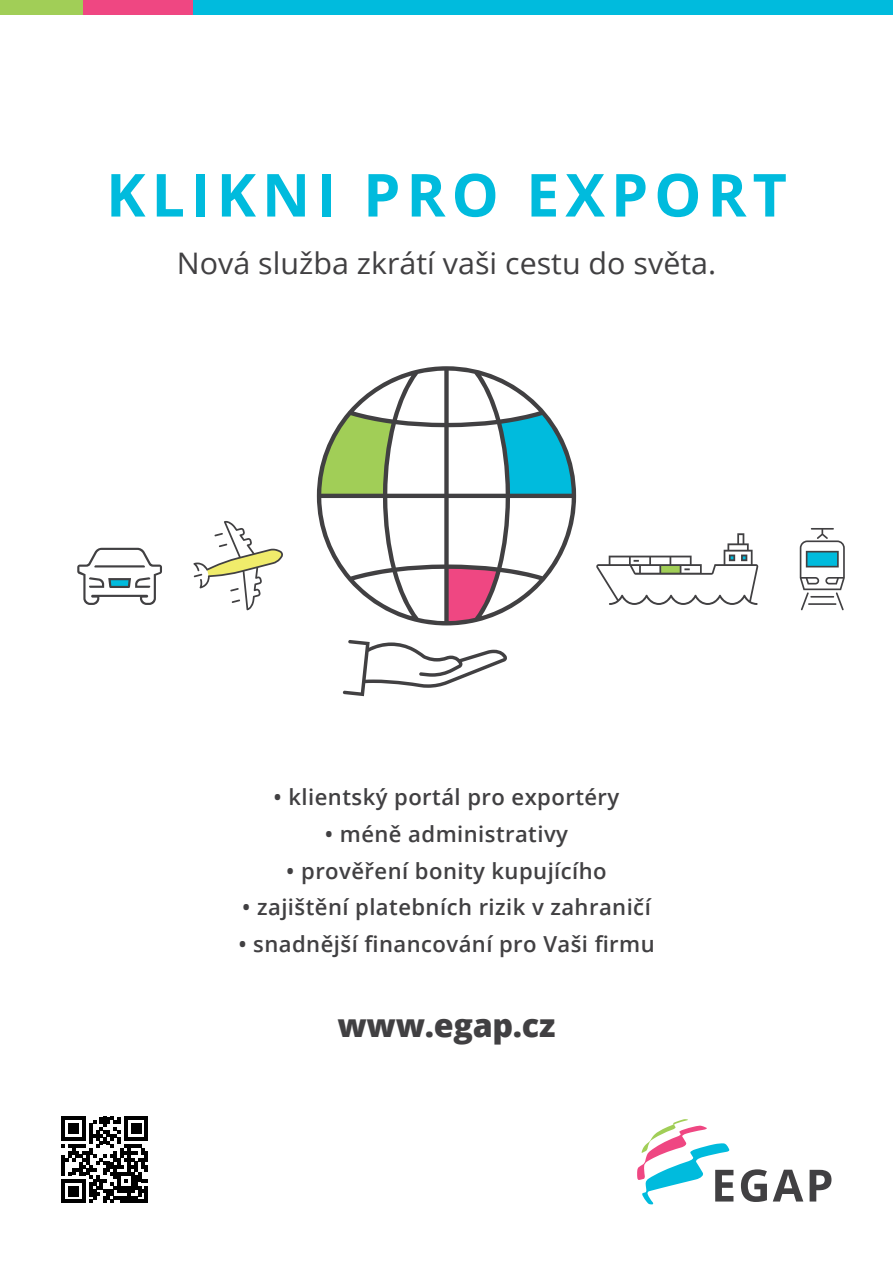
<style>
.page{position:relative;width:893px;height:1263px;background:#fff}
.page>*{position:absolute;margin:0;border:0;box-sizing:border-box;transform-origin:0 0}
.t1{font:700 59.4px "Open Sans";letter-spacing:.1em;color:#0bd}
.t2{font:800 32.25px "Open Sans";letter-spacing:-.01em;color:#414042}
.t3{font:29.7px "Open Sans";color:#414042}
.t4{font:600 22.05px "Open Sans";letter-spacing:.02em;color:#414042}
</style>
<div class="page">
<svg style="left:637px;top:1119px;width:194px;height:85px"></svg>
<div style="left:0;top:0;width:84px;height:14px;background:#a1ce57"></div>
<div style="left:84px;top:0;width:110px;height:14px;background:#ef4782"></div>
<div style="left:194px;top:0;width:699px;height:14px;background:#0bd"></div>
<svg style="left:62px;top:1116px;width:86px;height:87px"></svg>
<svg style="left:193px;top:521px;width:90px;height:89px"></svg>
<svg style="left:77px;top:548px;width:85px;height:57px"></svg>
<svg style="left:317px;top:366px;width:259px;height:259px"></svg>
<svg style="left:343px;top:640px;width:164px;height:56px"></svg>
<svg style="left:800px;top:528px;width:45px;height:82px"></svg>
<svg style="left:596px;top:533px;width:162px;height:72px"></svg>
<h1 class="t1" style="left:106px;top:153px;width:682px">KLIKNI PRO EXPORT</h1>
<h3 class="t3" style="left:177px;top:243px;width:541px">Nová služba zkrátí vaši cestu do světa.</h3>
<p class="t4" style="left:274px;top:782px;width:347px">• klientský portál pro exportéry</p>
<p class="t4" style="left:325px;top:819px;width:245px">• méně administrativy</p>
<p class="t4" style="left:286px;top:855px;width:322px">• prověření bonity kupujícího</p>
<p class="t4" style="left:242px;top:892px;width:410px">• zajištění platebních rizik v zahraničí</p>
<p class="t4" style="left:238px;top:929px;width:418px">• snadnější financování pro Vaši firmu</p>
<h2 class="t2" style="left:338px;top:1000px;width:219px">www.egap.cz</h2>
</div>
